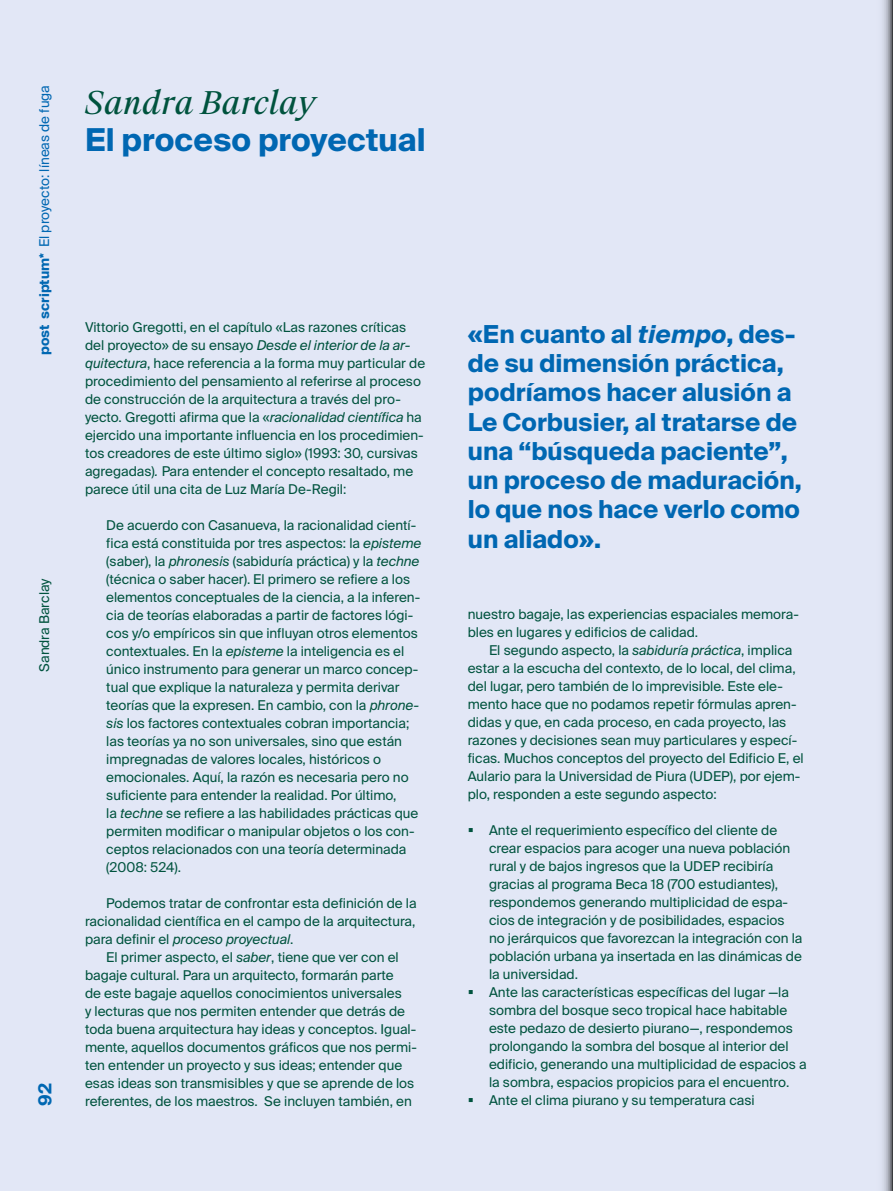
<style>
.page{position:relative;width:893px;height:1191px;background:#e2e7f6}
.page>*{position:absolute;margin:0;border:0;box-sizing:border-box;transform-origin:0 0}
.t1{font:700 31.5px "Suisse Intl";color:#0067b2}
.t2{font:italic 31.5px "Suisse Works";color:#00533e}
.t3{font:700 24.75px/29.2px "Suisse Intl";color:#0067b2}
.t4{font:700 18px "Suisse Intl";color:#0067b2}
.t5{font:13.5px/18px "Suisse Intl";color:#00533e}
.t6{font:13.5px "Suisse Intl";color:#0067b2}
.s1{font-weight:700}
.s2{font-style:italic}
</style>
<div class="page">
<p class="t6" style="left:37px;top:355px;width:271px;rotate:-90deg"><span class="s1">post scriptum*</span> El proyecto: líneas de fuga</p>
<p class="t5" style="left:35px;top:672px;width:95px;rotate:-90deg">Sandra Barclay</p>
<h3 class="t4" style="left:35px;top:1106px;width:24px;rotate:-90deg">92</h3>
<h1 class="t2" style="left:85px;top:83px;width:233px">Sandra Barclay</h1>
<h1 class="t1" style="left:85px;top:122px;width:342px">El proceso proyectual</h1>
<p class="t5" style="left:85px;top:318px;width:342px">Vittorio Gregotti, en el capítulo «Las razones críticas del proyecto» de su ensayo <span class="s2">Desde el interior de la ar&shy;quitectura</span>, hace referencia a la forma muy particular de procedimiento del pensamiento al referirse al proceso de construcción de la arquitectura a través del pro&shy;yecto. Gregotti afirma que la «<span class="s2">racionalidad científica</span> ha ejercido una importante influencia en los procedimien&shy;tos creadores de este último siglo» (1993: 30, cursivas agregadas)<span class="s2">.</span> Para entender el concepto resaltado, me parece útil una cita de Luz María De-Regil:</p>
<p class="t5" style="left:106px;top:516px;width:316px">De acuerdo con Casanueva, la racionalidad cientí&shy;fica está constituida por tres aspectos: la <span class="s2">episteme </span>(saber), la <span class="s2">phronesis</span> (sabiduría práctica) y la <span class="s2">techne </span>(técnica o saber hacer). El primero se refiere a los elementos conceptuales de la ciencia, a la inferen&shy;cia de teorías elaboradas a partir de factores lógi&shy;cos y/o empíricos sin que influyan otros elementos contextuales. En la <span class="s2">episteme</span> la inteligencia es el único instrumento para generar un marco concep&shy;tual que explique la naturaleza y permita derivar teorías que la expresen. En cambio, con la <span class="s2">phrone&shy;sis</span> los factores contextuales cobran importancia; las teorías ya no son universales, sino que están impregnadas de valores locales, históricos o emocionales. Aquí, la razón es necesaria pero no suficiente para entender la realidad. Por último,<br>la <span class="s2">techne</span> se refiere a las habilidades prácticas que permiten modificar o manipular objetos o los con&shy;ceptos relacionados con una teoría determinada (2008: 524).</p>
<p class="t5" style="left:85px;top:894px;width:333px;text-align:justify;text-indent:21px">Podemos tratar de confrontar esta definición de la racionalidad científica en el campo de la arquitectura, para definir el <span class="s2">proceso proyectual</span>.</p>
<p class="t5" style="left:85px;top:948px;width:333px;text-indent:21px">El primer aspecto, el <span class="s2">saber</span>, tiene que ver con el bagaje cultural. Para un arquitecto, formarán parte<br>de este bagaje aquellos conocimientos universales<br>y lecturas que nos permiten entender que detrás de toda buena arquitectura hay ideas y conceptos. Igual&shy;mente, aquellos documentos gráficos que nos permi&shy;ten entender un proyecto y sus ideas; entender que esas ideas son transmisibles y que se aprende de los referentes, de los maestros. Se incluyen también, en</p>
<h2 class="t3" style="left:468px;top:319px;width:335px">«En cuanto al <span class="s2">tiempo</span>, des&shy;de su dimensión práctica, podríamos hacer alusión a<br>Le Corbusier, al tratarse de una “búsqueda paciente”, un proceso de maduración, lo que nos hace verlo como un aliado».</h2>
<p class="t5" style="left:468px;top:605px;width:333px">nuestro bagaje, las experiencias espaciales memora&shy;bles en lugares y edificios de calidad.</p>
<p class="t5" style="left:468px;top:641px;width:337px;text-indent:21px">El segundo aspecto, la <span class="s2">sabiduría práctica</span>, implica estar a la escucha del contexto, de lo local, del clima, del lugar, pero también de lo imprevisible. Este ele&shy;mento hace que no podamos repetir fórmulas apren&shy;didas y que, en cada proceso, en cada proyecto, las razones y decisiones sean muy particulares y especí&shy;ficas. Muchos conceptos del proyecto del Edificio E, el Aulario para la Universidad de Piura (UDEP), por ejem&shy;plo, responden a este segundo aspecto:</p>
<p class="t5" style="left:489px;top:821px;width:315px;text-indent:-21px">▪ Ante el requerimiento específico del cliente de crear espacios para acoger una nueva población rural y de bajos ingresos que la UDEP recibiría gracias al programa Beca 18 (700 estudiantes), respondemos generando multiplicidad de espa&shy;cios de integración y de posibilidades, espacios no jerárquicos que favorezcan la integración con la población urbana ya insertada en las dinámicas de la universidad.</p>
<p class="t5" style="left:489px;top:983px;width:319px;text-indent:-21px">▪ Ante las características específicas del lugar —la sombra del bosque seco tropical hace habitable este pedazo de desierto piurano—, respondemos prolongando la sombra del bosque al interior del edificio, generando una multiplicidad de espacios a la sombra, espacios propicios para el encuentro.</p>
<p class="t5" style="left:468px;top:1091px;width:288px">▪ Ante el clima piurano y su temperatura casi</p>
</div>
